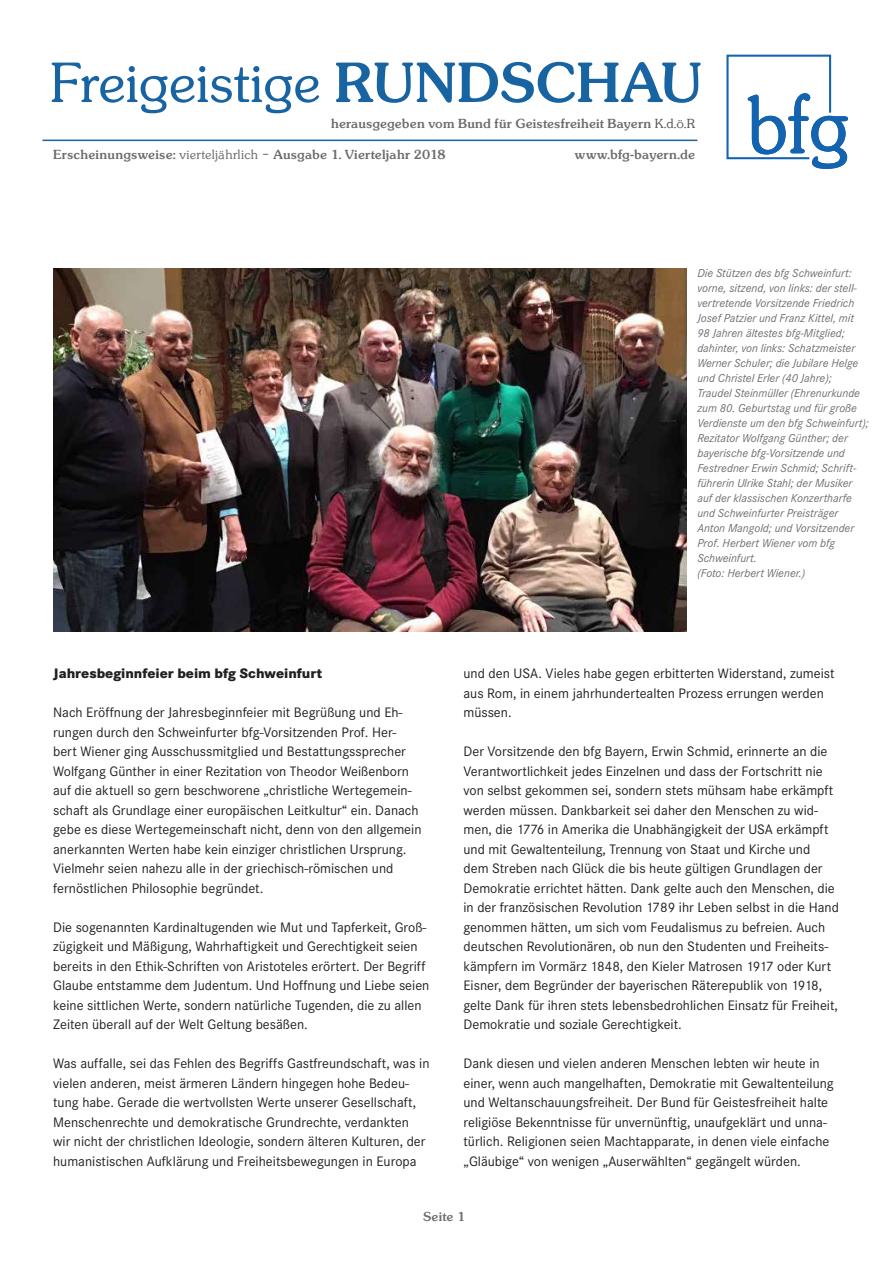
<style>
.page{position:relative;width:893px;height:1263px;background:#fff}
.page>*{position:absolute;margin:0;border:0;box-sizing:border-box;transform-origin:0 0}
.t1{font:300 54.75px "Sunset Serial";letter-spacing:-.01em;color:#1863a2}
.t2{font:37.35px "Sunset Serial";letter-spacing:-.02em;color:#6c6d70}
.t3{font:14.25px/19.5px "Corporate S";color:#231f20}
.t4{font:800 14.25px "Corporate S";color:#231f20}
.t5{font:500 12.75px "Sunset Serial";letter-spacing:.015em;color:#6c6d70}
.t6{font:500 12.6px "Sunset Serial";letter-spacing:.02em;color:#6c6d70}
.t7{font:italic 12px/15px "Corporate S";color:#6c6d70}
.s1{font-weight:500}
.s2{font-weight:300}
.s3{font-weight:300;color:#57585a}
</style>
<div class="page">
<img style="left:53px;top:269px;width:634px;height:362px">
<svg style="left:726px;top:55px;width:122px;height:114px"></svg>
<hr style="left:43px;top:140px;width:654px;height:1px;background:#1863a2">
<h1 class="t1" style="left:50px;top:37px;width:654px">Freigeistige <span class="s1">RUNDSCHAU</span></h1>
<p class="t5" style="left:53px;top:144px;width:394px">Erscheinungsweise: <span class="s2">vierteljährlich –</span> Ausgabe 1. Vierteljahr 2018</p>
<p class="t5" style="left:331px;top:112px;width:366px">herausgegeben vom Bund für Geistesfreiheit Bayern <span class="s3">K.d.ö.R</span></p>
<p class="t5" style="left:575px;top:144px;width:122px">www.bfg-bayern.de</p>
<h2 class="t2" style="left:321px;top:109px;width:117px">Bayern</h2>
<p class="t7" style="left:697px;top:266px;width:173px">Die Stützen des bfg Schweinfurt: vorne, sitzend, von links: der stell&shy;vertretende Vorsitzende Friedrich<br>Josef Patzier und Franz Kittel, mit<br>98 Jahren ältestes bfg-Mitglied; dahinter, von links: Schatzmeister<br>Werner Schuler; die Jubilare Helge und Christel Erler (40 Jahre);<br>Traudel Steinmüller (Ehrenurkunde zum 80. Geburtstag und für große<br>Verdienste um den bfg Schweinfurt);<br>Rezitator Wolfgang Günther; der bayerische bfg-Vorsitzende und<br>Festredner Erwin Schmid; Schrift&shy;führerin Ulrike Stahl; der Musiker auf der klassischen Konzertharfe und Schweinfurter Preisträger<br>Anton Mangold; und Vorsitzender<br>Prof. Herbert Wiener vom bfg<br>Schweinfurt.<br>(Foto: Herbert Wiener.)</p>
<p class="t4" style="left:53px;top:665px;width:270px">Jahresbeginnfeier beim bfg Schweinfurt</p>
<p class="t3" style="left:53px;top:703px;width:370px">Nach Eröffnung der Jahresbeginnfeier mit Begrüßung und Eh&shy;rungen durch den Schweinfurter bfg-Vorsitzenden Prof. Her&shy;bert Wiener ging Ausschussmitglied und Bestattungssprecher Wolfgang Günther in einer Rezitation von Theodor Weißenborn auf die aktuell so gern beschworene „christliche Wertegemein&shy;schaft als Grundlage einer europäischen Leitkultur“ ein. Danach gebe es diese Wertegemeinschaft nicht, denn von den allgemein anerkannten Werten habe kein einziger christlichen Ursprung.<br>Vielmehr seien nahezu alle in der griechisch-römischen und fernöstlichen Philosophie begründet.</p>
<p class="t3" style="left:53px;top:917px;width:378px">Die sogenannten Kardinaltugenden wie Mut und Tapferkeit, Groß&shy;zügigkeit und Mäßigung, Wahrhaftigkeit und Gerechtigkeit seien bereits in den Ethik-Schriften von Aristoteles erörtert. Der Begriff Glaube entstamme dem Judentum. Und Hoffnung und Liebe seien keine sittlichen Werte, sondern natürliche Tugenden, die zu allen Zeiten überall auf der Welt Geltung besäßen.</p>
<p class="t3" style="left:53px;top:1054px;width:378px">Was auffalle, sei das Fehlen des Begriffs Gastfreundschaft, was in vielen anderen, meist ärmeren Ländern hingegen hohe Bedeu&shy;tung habe. Gerade die wertvollsten Werte unserer Gesellschaft, Menschenrechte und demokratische Grundrechte, verdankten wir nicht der christlichen Ideologie, sondern älteren Kulturen, der humanistischen Aufklärung und Freiheitsbewegungen in Europa</p>
<p class="t3" style="left:463px;top:664px;width:373px">und den USA. Vieles habe gegen erbitterten Widerstand, zumeist aus Rom, in einem jahrhundertealten Prozess errungen werden müssen.</p>
<p class="t3" style="left:463px;top:742px;width:377px">Der Vorsitzende den bfg Bayern, Erwin Schmid, erinnerte an die Verantwortlichkeit jedes Einzelnen und dass der Fortschritt nie von selbst gekommen sei, sondern stets mühsam habe erkämpft werden müssen. Dankbarkeit sei daher den Menschen zu wid&shy;men, die 1776 in Amerika die Unabhängigkeit der USA erkämpft und mit Gewaltenteilung, Trennung von Staat und Kirche und dem Streben nach Glück die bis heute gültigen Grundlagen der Demokratie errichtet hätten. Dank gelte auch den Menschen, die in der französischen Revolution 1789 ihr Leben selbst in die Hand genommen hätten, um sich vom Feudalismus zu befreien. Auch deutschen Revolutionären, ob nun den Studenten und Freiheits&shy;kämpfern im Vormärz 1848, den Kieler Matrosen 1917 oder Kurt Eisner, dem Begründer der bayerischen Räterepublik von 1918, gelte Dank für ihren stets lebensbedrohlichen Einsatz für Freiheit, Demokratie und soziale Gerechtigkeit.</p>
<p class="t3" style="left:463px;top:1054px;width:372px">Dank diesen und vielen anderen Menschen lebten wir heute in einer, wenn auch mangelhaften, Demokratie mit Gewaltenteilung und Weltanschauungsfreiheit. Der Bund für Geistesfreiheit halte religiöse Bekenntnisse für unvernünftig, unaufgeklärt und unna&shy;türlich. Religionen seien Machtapparate, in denen viele einfache „Gläubige“ von wenigen „Auserwählten“ gegängelt würden.</p>
<p class="t6" style="left:423px;top:1206px;width:44px">Seite 1</p>
</div>
